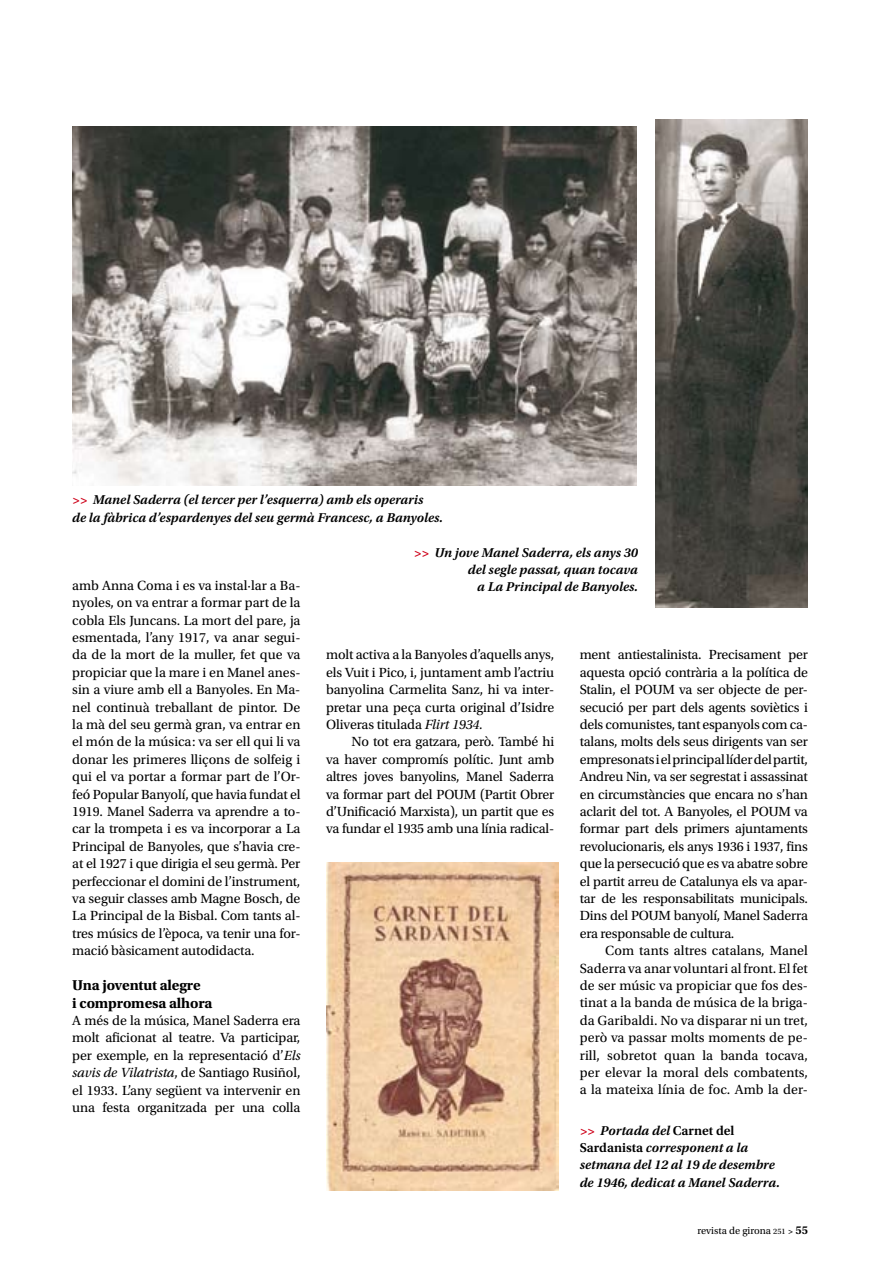
<style>
.page{position:relative;width:893px;height:1276px;background:#fff}
.page>*{position:absolute;margin:0;border:0;box-sizing:border-box;transform-origin:0 0}
.t1{font:700 15px/17.4px "Utopia Std";letter-spacing:-.01em;color:#000}
.t2{font:13.95px/17.4px "Utopia Std";letter-spacing:-.01em;color:#000;text-align:justify}
.t3{font:italic 600 13.5px/17.4px "Utopia Std";color:#000}
.t4{font:10.5px "Utopia Std";color:#000}
.s1{color:#ce0019}
.s2{font-style:italic}
.s3{font-style:normal}
.s4{font-size:8.25px}
.s5{font-weight:600;font-size:9px}
.s6{font-weight:600;font-size:12px}
</style>
<div class="page">
<img style="left:72px;top:126px;width:565px;height:359px">
<img style="left:655px;top:120px;width:153px;height:487px">
<img style="left:326px;top:862px;width:232px;height:329px">
<p class="t3" style="left:72px;top:491px;width:372px"><span class="s1">&gt;&gt;</span> Manel Saderra (el tercer per l’esquerra) amb els operaris<br>de la fàbrica d’espardenyes del seu germà Francesc, a Banyoles.</p>
<p class="t3" style="left:414px;top:543px;width:226px;text-align:right"><span class="s1">&gt;&gt;</span> Un jove Manel Saderra, els anys 30 del segle passat, quan tocava<br>a La Principal de Banyoles.</p>
<p class="t2" style="left:72px;top:577px;width:230px">amb Anna Coma i es va instal·lar a Ba&shy;nyoles, on va entrar a formar part de la cobla Els Juncans. La mort del pare, ja esmentada, l’any 1917, va anar segui&shy;da de la mort de la muller, fet que va propiciar que la mare i en Manel anes&shy;sin a viure amb ell a Banyoles. En Ma&shy;nel continuà treballant de pintor. De la mà del seu germà gran, va entrar en el món de la música: va ser ell qui li va donar les primeres lliçons de solfeig i qui el va portar a formar part de l’Or&shy;feó Popular Banyolí, que havia fundat el 1919. Manel Saderra va aprendre a to&shy;car la trompeta i es va incorporar a La Principal de Banyoles, que s’havia cre&shy;at el 1927 i que dirigia el seu germà. Per perfeccionar el domini de l’instrument, va seguir classes amb Magne Bosch, de La Principal de la Bisbal. Com tants al&shy;tres músics de l’època, va tenir una for&shy;mació bàsicament autodidacta.</p>
<p class="t1" style="left:72px;top:976px;width:142px">Una joventut alegre<br>i compromesa alhora</p>
<p class="t2" style="left:72px;top:1012px;width:230px">A més de la música, Manel Saderra era molt aficionat al teatre. Va participar, per exemple, en la representació d’<span class="s2">Els savis de Vilatrista</span>, de Santiago Rusiñol, el 1933. L’any següent va intervenir en una festa organitzada per una colla</p>
<p class="t2" style="left:326px;top:646px;width:230px">molt activa a la Banyoles d’aquells anys, els Vuit i Pico, i, juntament amb l’actriu banyolina Carmelita Sanz, hi va inter&shy;pretar una peça curta original d’Isidre Oliveras titulada <span class="s2">Flirt 1934.</span></p>
<p class="t2" style="left:326px;top:733px;width:230px;text-indent:26px">No tot era gatzara, però. També hi va haver compromís polític. Junt amb altres joves banyolins, Manel Saderra va formar part del POUM (Partit Obrer d’Unificació Marxista), un partit que es va fundar el 1935 amb una línia radical-</p>
<p class="t2" style="left:580px;top:646px;width:230px">ment antiestalinista. Precisament per aquesta opció contrària a la política de Stalin, el POUM va ser objecte de per&shy;secució per part dels agents soviètics i dels comunistes, tant espanyols com ca&shy;talans, molts dels seus dirigents van ser empresonats i el principal líder del partit, Andreu Nin, va ser segrestat i assassinat en circumstàncies que encara no s’han aclarit del tot. A Banyoles, el POUM va formar part dels primers ajuntaments revolucionaris, els anys 1936 i 1937, fins que la persecució que es va abatre sobre el partit arreu de Catalunya els va apar&shy;tar de les responsabilitats municipals.<br>Dins del POUM banyolí, Manel Saderra era responsable de cultura.</p>
<p class="t2" style="left:580px;top:942px;width:230px;text-indent:26px">Com tants altres catalans, Manel Saderra va anar voluntari al front. El fet de ser músic va propiciar que fos des&shy;tinat a la banda de música de la briga&shy;da Garibaldi. No va disparar ni un tret, però va passar molts moments de pe&shy;rill, sobretot quan la banda tocava, per elevar la moral dels combatents, a la mateixa línia de foc. Amb la der-</p>
<p class="t3" style="left:580px;top:1121px;width:202px"><span class="s1">&gt;&gt;</span> Portada del <span class="s3">Carnet del<br>Sardanista</span> corresponent a la setmana del 12 al 19 de desembre de 1946, dedicat a Manel Saderra.</p>
<p class="t4" style="left:697px;top:1224px;width:112px">revista de girona <span class="s4">251</span> <span class="s5">&gt;</span> <span class="s6">55</span></p>
</div>
